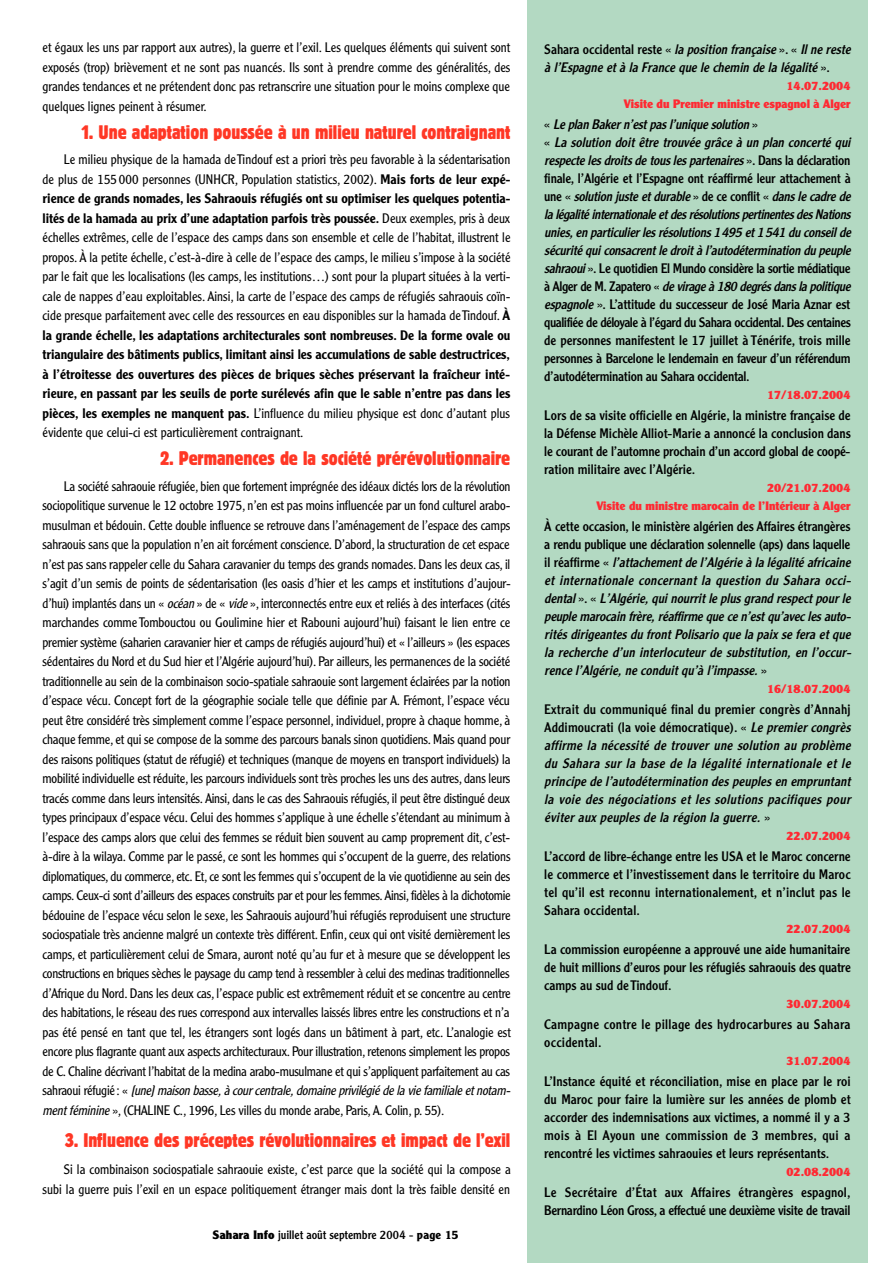
<style>
.page{position:relative;width:893px;height:1263px;background:#fff}
.page>*{position:absolute;margin:0;border:0;box-sizing:border-box;transform-origin:0 0}
.t1{font:condensed 19.5px "Block BE";color:#ff3725}
.t2{font:300 13.5px/19.5px "Clearface Gothic LH";letter-spacing:-.01em;color:#000;text-align:justify}
.t3{font:13.5px/18px "Clearface Gothic LH";letter-spacing:-.015em;color:#000;text-align:justify}
.t4{font:italic 13.5px/18px "Clearface Gothic LH";color:#000}
.t5{font:13.5px/18px "Clearface Gothic LH";letter-spacing:.02em;color:#000}
.t6{font:900 12px/18px "Clearface Gothic LH";color:#ff2932;text-align:right}
.t7{font:12px "Clearface Gothic LH";color:#000}
.s1{font-weight:500}
.s2{font-style:italic}
.s3{font-weight:900}
.s4{font-weight:700}
.s5{font-style:normal}
</style>
<div class="page">
<div style="left:527px;top:0;width:340px;height:1263px;background:#b3d9c2"></div>
<p class="t2" style="left:43px;top:39px;width:469px">et égaux les uns par rapport aux autres), la guerre et l’exil. Les quelques éléments qui suivent sont exposés (trop) brièvement et ne sont pas nuancés. Ils sont à prendre comme des généralités, des grandes tendances et ne prétendent donc pas retranscrire une situation pour le moins complexe que quelques lignes peinent à résumer.</p>
<h1 class="t1" style="left:81px;top:120px;width:431px">1. Une adaptation poussée à un milieu naturel contraignant</h1>
<p class="t2" style="left:43px;top:151px;width:470px;text-indent:21px">Le milieu physique de la hamada de Tindouf est a priori très peu favorable à la sédentarisation de plus de 155 000 personnes (UNHCR, Population statistics, 2002). <span class="s1">Mais forts de leur expé&shy;rience de grands nomades, les Sahraouis réfugiés ont su optimiser les quelques potentia&shy;lités de la hamada au prix d’une adaptation parfois très poussée.</span> Deux exemples, pris à deux échelles extrêmes, celle de l’espace des camps dans son ensemble et celle de l’habitat, illustrent le propos. À la petite échelle, c’est-à-dire à celle de l’espace des camps, le milieu s’impose à la société par le fait que les localisations (les camps, les institutions…) sont pour la plupart situées à la verti&shy;cale de nappes d’eau exploitables. Ainsi, la carte de l’espace des camps de réfugiés sahraouis coïn&shy;cide presque parfaitement avec celle des ressources en eau disponibles sur la hamada de Tindouf. <span class="s1">À la grande échelle, les adaptations architecturales sont nombreuses. De la forme ovale ou triangulaire des bâtiments publics, limitant ainsi les accumulations de sable destructrices, à l’étroitesse des ouvertures des pièces de briques sèches préservant la fraîcheur inté&shy;rieure, en passant par les seuils de porte surélevés afin que le sable n’entre pas dans les pièces, les exemples ne manquent pas.</span> L’influence du milieu physique est donc d’autant plus évidente que celui-ci est particulièrement contraignant.</p>
<h1 class="t1" style="left:160px;top:447px;width:351px">2. Permanences de la société prérévolutionnaire</h1>
<p class="t2" style="left:43px;top:477px;width:472px;text-align:left;text-indent:21px">La société sahraouie réfugiée, bien que fortement imprégnée des idéaux dictés lors de la révolution sociopolitique survenue le 12 octobre 1975, n’en est pas moins influencée par un fond culturel arabo&shy;musulman et bédouin. Cette double influence se retrouve dans l’aménagement de l’espace des camps sahraouis sans que la population n’en ait forcément conscience. D’abord, la structuration de cet espace n’est pas sans rappeler celle du Sahara caravanier du temps des grands nomades. Dans les deux cas, il s’agit d’un semis de points de sédentarisation (les oasis d’hier et les camps et institutions d’aujour&shy;d’hui) implantés dans un « <span class="s2">océan</span>» de « <span class="s2">vide</span>», interconnectés entre eux et reliés à des interfaces (cités marchandes comme Tombouctou ou Goulimine hier et Rabouni aujourd’hui) faisant le lien entre ce premier système (saharien caravanier hier et camps de réfugiés aujourd’hui) et « l’ailleurs » (les espaces sédentaires du Nord et du Sud hier et l’Algérie aujourd’hui). Par ailleurs, les permanences de la société traditionnelle au sein de la combinaison socio-spatiale sahraouie sont largement éclairées par la notion d’espace vécu. Concept fort de la géographie sociale telle que définie par A. Frémont, l’espace vécu peut être considéré très simplement comme l’espace personnel, individuel, propre à chaque homme, à chaque femme, et qui se compose de la somme des parcours banals sinon quotidiens. Mais quand pour des raisons politiques (statut de réfugié) et techniques (manque de moyens en transport individuels) la mobilité individuelle est réduite, les parcours individuels sont très proches les uns des autres, dans leurs tracés comme dans leurs intensités. Ainsi, dans le cas des Sahraouis réfugiés, il peut être distingué deux types principaux d’espace vécu. Celui des hommes s’applique à une échelle s’étendant au minimum à l’espace des camps alors que celui des femmes se réduit bien souvent au camp proprement dit, c’est&shy;à-dire à la wilaya. Comme par le passé, ce sont les hommes qui s’occupent de la guerre, des relations diplomatiques, du commerce, etc. Et, ce sont les femmes qui s’occupent de la vie quotidienne au sein des camps. Ceux-ci sont d’ailleurs des espaces construits par et pour les femmes. Ainsi, fidèles à la dichotomie bédouine de l’espace vécu selon le sexe, les Sahraouis aujourd’hui réfugiés reproduisent une structure sociospatiale très ancienne malgré un contexte très différent. Enfin, ceux qui ont visité dernièrement les camps, et particulièrement celui de Smara, auront noté qu’au fur et à mesure que se développent les constructions en briques sèches le paysage du camp tend à ressembler à celui des medinas traditionnelles d’Afrique du Nord. Dans les deux cas, l’espace public est extrêmement réduit et se concentre au centre des habitations, le réseau des rues correspond aux intervalles laissés libres entre les constructions et n’a pas été pensé en tant que tel, les étrangers sont logés dans un bâtiment à part, etc. L’analogie est encore plus flagrante quant aux aspects architecturaux. Pour illustration, retenons simplement les propos de C. Chaline décrivant l’habitat de la medina arabo-musulmane et qui s’appliquent parfaitement au cas s a h r a o u i r é f u g i é : « <span class="s2">[une]maison basse,à courcentrale,domaine privilégié de la vie familiale etnotam&shy;mentféminine</span>», (CHALINE C., 1996, Les villes du monde arabe, Paris, A. Colin, p. 55).</p>
<h1 class="t1" style="left:65px;top:1129px;width:447px">3. Influence des préceptes révolutionnaires et impact de l’exil</h1>
<p class="t2" style="left:43px;top:1161px;width:470px;text-align:right">Si la combinaison sociospatiale sahraouie existe, c’est parce que la société qui la compose a subi la guerre puis l’exil en un espace politiquement étranger mais dont la très faible densité en</p>
<p class="t7" style="left:213px;top:1230px;width:247px"><span class="s3">Sahara Info</span> juillet août septembre 2004 - <span class="s4">page 15</span></p>
<p class="t4" style="left:544px;top:41px;width:310px"><span class="s5">Sahara occidental reste «</span> la position française<span class="s5">». «</span> Ilne reste à l’Espagne et à la France que le chemin de la légalité <span class="s5">» .</span></p>
<p class="t6" style="left:624px;top:78px;width:228px">14.07.2004<br>Visite du Premier ministre espagnol à Alger</p>
<p class="t3" style="left:544px;top:116px;width:311px;text-align:left">« <span class="s2">Le plan Bakern’estpasl’unique solution</span> »<br>« <span class="s2">La solution doit être trouvée grâce à un plan concerté qui respecte lesdroitsde touslespartenaires</span> » . D a n s l a d é c l a r a t i o n finale, l’Algérie et l’Espagne ont réaffirmé leur attachement à u n e « <span class="s2">solution juste etdurable</span> » d e c e c o n f l i t « <span class="s2">dansle cadre de lalégalitéinternationaleetdesrésolutionspertinentesdesNations unies,en particulierlesrésolutions1495 et1541 du conseilde sécurité quiconsacrentle droità l’autodétermination du peuple sahraoui</span>». Le quotidien El Mundo considère la sortie médiatique à A l g e r d e M . Z a p a t e r o « <span class="s2">devirageà180 degrésdanslapolitique espagnole</span> ». L’attitude du successeur de José Maria Aznar est qualifiée de déloyale à l’égard du Sahara occidental. Des centaines de personnes manifestent le 17 juillet à Ténérife, trois mille personnes à Barcelone le lendemain en faveur d’un référendum d’autodétermination au Sahara occidental.</p>
<p class="t6" style="left:767px;top:387px;width:85px">17/18.07.2004</p>
<p class="t3" style="left:544px;top:407px;width:308px">Lors de sa visite officielle en Algérie, la ministre française de la Défense Michèle Alliot-Marie a annoncé la conclusion dans le courant de l’automne prochain d’un accord global de coopé&shy;ration militaire avec l’Algérie.</p>
<p class="t6" style="left:596px;top:480px;width:256px">20/21.07.2004<br>Visite du ministre marocain de l’Intérieur à Alger</p>
<p class="t4" style="left:544px;top:518px;width:311px"><span class="s5">À cette occasion, le ministère algérien des Affaires étrangères a rendu publique une déclaration solennelle (aps) dans laquelle i l r é a f f i r m e «</span> l’attachementde l’Algérie à la légalité africaine et internationale concernant la question du Sahara occi&shy;dental <span class="s5">» . «</span> L’Algérie,quinourritle plus grand respectpourle peuple marocain frère,réaffirme que ce n’estqu’aveclesauto&shy;rités dirigeantes du front Polisario que la paix se fera et que la recherche d’un interlocuteur de substitution, en l’occur&shy;rence l’Algérie, ne conduit qu’à l’impasse. <span class="s5">»</span></p>
<p class="t6" style="left:767px;top:681px;width:85px">16/18.07.2004</p>
<p class="t4" style="left:544px;top:701px;width:310px"><span class="s5">Extrait du communiqué final du premier congrès d’Annahj Addimoucrati (la voie démocratique). «</span> Le premier congrès affirme la nécessité de trouver une solution au problème du Sahara sur la base de la légalité internationale et le principe de l’autodétermination des peuples en empruntant la voie des négociations et les solutions pacifiques pour éviter aux peuples de la région la guerre. <span class="s5">»</span></p>
<p class="t6" style="left:786px;top:828px;width:65px">22.07.2004</p>
<p class="t3" style="left:544px;top:848px;width:308px">L’accord de libre-échange entre les USA et le Maroc concerne le commerce et l’investissement dans le territoire du Maroc tel qu’il est reconnu internationalement, et n’inclut pas le Sahara occidental.</p>
<p class="t6" style="left:786px;top:921px;width:65px">22.07.2004</p>
<p class="t3" style="left:544px;top:941px;width:308px">La commission européenne a approuvé une aide humanitaire de huit millions d’euros pour les réfugiés sahraouis des quatre camps au sud de Tindouf.</p>
<p class="t6" style="left:786px;top:996px;width:65px">30.07.2004</p>
<p class="t5" style="left:544px;top:1016px;width:308px">Campagne contre le pillage des hydrocarbures au Sahara occidental.</p>
<p class="t6" style="left:786px;top:1053px;width:65px">31.07.2004</p>
<p class="t3" style="left:544px;top:1073px;width:308px">L’Instance équité et réconciliation, mise en place par le roi du Maroc pour faire la lumière sur les années de plomb et accorder des indemnisations aux victimes, a nommé il y a 3 mois à El Ayoun une commission de 3 membres, qui a rencontré les victimes sahraouies et leurs représentants.</p>
<p class="t6" style="left:786px;top:1164px;width:65px">02.08.2004</p>
<p class="t3" style="left:544px;top:1184px;width:308px">Le Secrétaire d’État aux Affaires étrangères espagnol,<br>Bernardino Léon Gross, a effectué une deuxième visite de travail</p>
</div>
